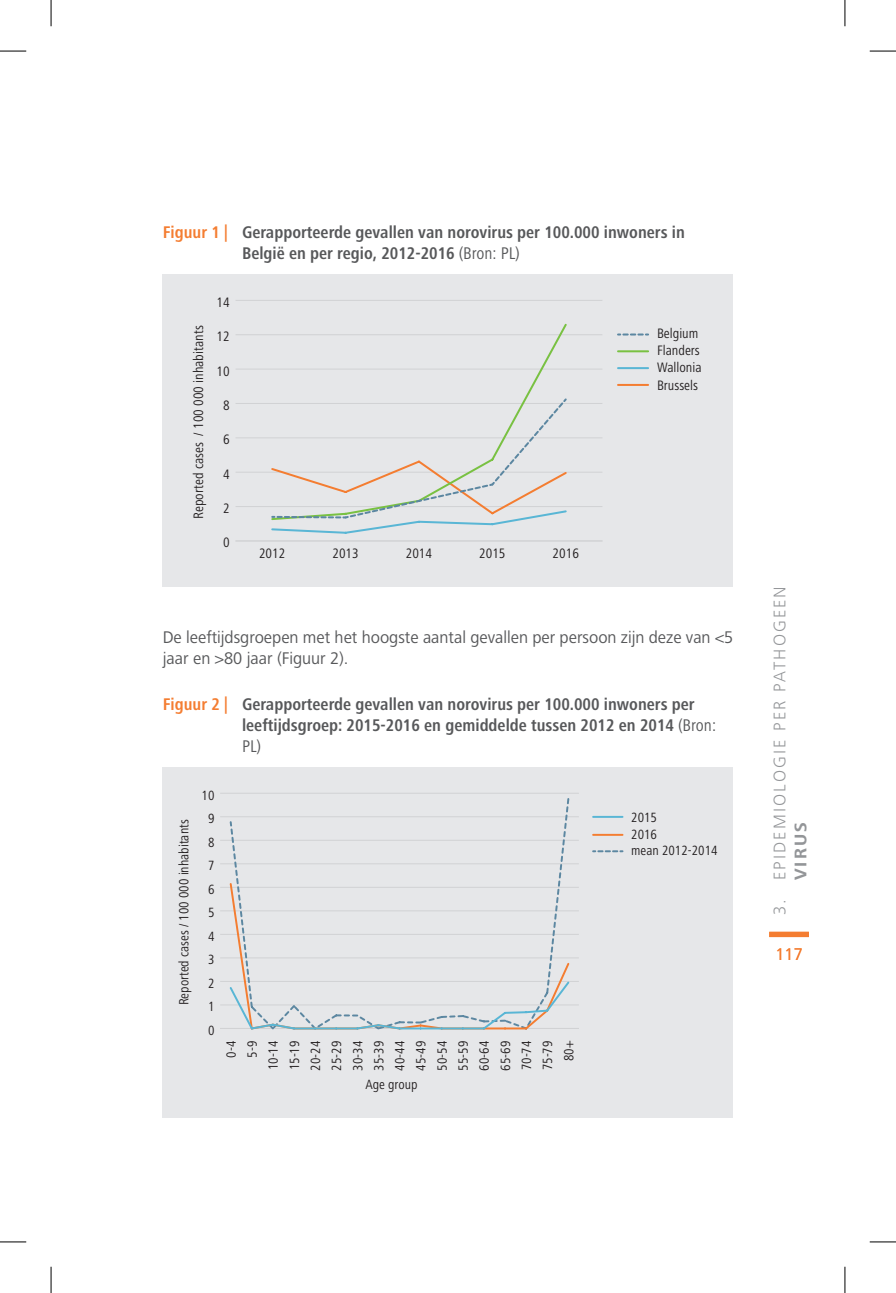
<style>
.page{position:relative;width:896px;height:1293px;background:#fff}
.page>*{position:absolute;margin:0;border:0;box-sizing:border-box;transform-origin:0 0}
.t1{font:700 condensed 17.5px/21px "Frutiger Next LT";color:#57585a}
.t2{font:17.5px/21px "Frutiger Next LT";color:#57585a;scale:.96 1}
.t3{font:300 17.5px "Frutiger Next LT";letter-spacing:.125em;color:#939598}
.t4{font:700 17.5px "Frutiger Next LT";color:#939598}
.t5{font:17.5px "Frutiger Next LT";color:#f47d31;scale:.96 1}
.t6{font:condensed 14.17px/17.3px "Frutiger Next LT";color:#231f20}
.t7{font:condensed 13.83px/21.2px "Frutiger Next LT";color:#231f20}
.s1{color:#f47d31}
.s2{font-weight:400}
</style>
<div class="page">
<div style="left:769px;top:932px;width:40px;height:5px;background:#f47d31"></div>
<div style="left:163px;top:274px;width:570px;height:313px;background:#e6e7e9"></div>
<hr style="left:235px;top:540px;width:367px;height:1px;background:#d1d2d4">
<hr style="left:235px;top:506px;width:367px;height:1px;background:#d1d2d4">
<hr style="left:235px;top:472px;width:367px;height:1px;background:#d1d2d4">
<hr style="left:235px;top:437px;width:367px;height:1px;background:#d1d2d4">
<hr style="left:235px;top:403px;width:367px;height:1px;background:#d1d2d4">
<hr style="left:235px;top:369px;width:367px;height:1px;background:#d1d2d4">
<hr style="left:235px;top:334px;width:367px;height:1px;background:#d1d2d4">
<hr style="left:235px;top:300px;width:367px;height:1px;background:#d1d2d4">
<svg style="left:526px;top:323px;width:41px;height:73px"></svg>
<svg style="left:271px;top:396px;width:296px;height:138px"></svg>
<svg style="left:618px;top:333px;width:30px;height:2px"></svg>
<hr style="left:618px;top:350px;width:30px;height:2px;background:#79c142">
<hr style="left:618px;top:367px;width:30px;height:2px;background:#59b6d5">
<hr style="left:618px;top:384px;width:30px;height:2px;background:#f47d31">
<div style="left:163px;top:767px;width:570px;height:351px;background:#e6e7e9"></div>
<hr style="left:220px;top:1028px;width:359px;height:1px;background:#d1d2d4">
<hr style="left:220px;top:1004px;width:359px;height:1px;background:#d1d2d4">
<hr style="left:220px;top:981px;width:359px;height:1px;background:#d1d2d4">
<hr style="left:220px;top:957px;width:359px;height:1px;background:#d1d2d4">
<hr style="left:220px;top:934px;width:359px;height:1px;background:#d1d2d4">
<hr style="left:220px;top:910px;width:359px;height:1px;background:#d1d2d4">
<hr style="left:220px;top:887px;width:359px;height:1px;background:#d1d2d4">
<hr style="left:220px;top:863px;width:359px;height:1px;background:#d1d2d4">
<hr style="left:220px;top:840px;width:359px;height:1px;background:#d1d2d4">
<hr style="left:220px;top:816px;width:359px;height:1px;background:#d1d2d4">
<hr style="left:220px;top:793px;width:359px;height:1px;background:#d1d2d4">
<svg style="left:229px;top:815px;width:395px;height:215px"></svg>
<hr style="left:593px;top:834px;width:29px;height:2px;background:#f47d31">
<svg style="left:593px;top:850px;width:29px;height:2px"></svg>
<svg style="left:0;top:51px;width:26px;height:1px"></svg>
<svg style="left:870px;top:51px;width:26px;height:1px"></svg>
<svg style="left:0;top:1241px;width:26px;height:1px"></svg>
<svg style="left:870px;top:1241px;width:26px;height:1px"></svg>
<svg style="left:51px;top:0;width:1px;height:26px"></svg>
<svg style="left:51px;top:1266px;width:1px;height:27px"></svg>
<svg style="left:844px;top:0;width:1px;height:26px"></svg>
<svg style="left:844px;top:1266px;width:1px;height:27px"></svg>
<p class="t1" style="left:242px;top:222px;width:444px;text-indent:-79px"><span class="s1">Figuur 1 |</span> Gerapporteerde gevallen van norovirus per 100.000 inwoners in<br>België en per regio, 2012-2016 <span class="s2">(Bron: PL)</span></p>
<p class="t6" style="left:190px;top:519px;width:195px;rotate:-90deg">Reported cases / 100 000 inhabitants</p>
<p class="t6" style="left:217px;top:293px;width:15px">14</p>
<p class="t6" style="left:217px;top:328px;width:15px">12</p>
<p class="t6" style="left:217px;top:362px;width:15px">10</p>
<p class="t6" style="left:223px;top:397px;width:8px">8</p>
<p class="t6" style="left:223px;top:431px;width:8px">6</p>
<p class="t6" style="left:223px;top:465px;width:8px">4</p>
<p class="t6" style="left:223px;top:500px;width:8px">2</p>
<p class="t6" style="left:223px;top:534px;width:8px">0</p>
<p class="t6" style="left:259px;top:544px;width:28px">2012</p>
<p class="t6" style="left:332px;top:544px;width:28px">2013</p>
<p class="t6" style="left:406px;top:544px;width:28px">2014</p>
<p class="t6" style="left:479px;top:544px;width:28px">2015</p>
<p class="t6" style="left:552px;top:544px;width:28px">2016</p>
<p class="t6" style="left:657px;top:324px;width:46px">Belgium<br>Flanders<br>Wallonia<br>Brussels</p>
<p class="t2" style="left:163px;top:626px;width:596px">De leeftijdsgroepen met het hoogste aantal gevallen per persoon zijn deze van &lt;5 jaar en &gt;80 jaar (Figuur 2).</p>
<p class="t1" style="left:242px;top:694px;width:475px;text-indent:-79px"><span class="s1">Figuur 2 |</span> Gerapporteerde gevallen van norovirus per 100.000 inwoners per leeftijdsgroep: 2015-2016 en gemiddelde tussen 2012 en 2014 <span class="s2">(Bron:<br>PL)</span></p>
<p class="t7" style="left:173px;top:1005px;width:187px;rotate:-90deg">Reported cases / 100 000 inhabitants</p>
<p class="t7" style="left:202px;top:784px;width:14px">10</p>
<p class="t7" style="left:208px;top:808px;width:8px">9</p>
<p class="t7" style="left:208px;top:831px;width:8px">8</p>
<p class="t7" style="left:208px;top:855px;width:8px">7</p>
<p class="t7" style="left:208px;top:878px;width:8px">6</p>
<p class="t7" style="left:208px;top:902px;width:8px">5</p>
<p class="t7" style="left:208px;top:925px;width:8px">4</p>
<p class="t7" style="left:208px;top:949px;width:8px">3</p>
<p class="t7" style="left:208px;top:972px;width:8px">2</p>
<p class="t7" style="left:208px;top:996px;width:8px">1</p>
<p class="t7" style="left:208px;top:1019px;width:8px">0</p>
<p class="t7" style="left:221px;top:1070px;width:31px;text-align:right;rotate:-90deg">0-4<br>5-9<br>10-14<br>15-19<br>20-24<br>25-29<br>30-34<br>35-39<br>40-44<br>45-49<br>50-54<br>55-59<br>60-64<br>65-69<br>70-74<br>75-79<br>80+</p>
<p class="t7" style="left:365px;top:1074px;width:54px">Age group</p>
<p class="t7" style="left:631px;top:808px;width:88px;line-height:17px">2015<br>2016<br>mean 2012-2014</p>
<p class="t3" style="left:770px;top:915px;width:330px;rotate:-90deg">3. Epidemiologie per pathogeen</p>
<p class="t4" style="left:791px;top:880px;width:58px;rotate:-90deg">VIRUS</p>
<p class="t5" style="left:775px;top:944px;width:30px">117</p>
</div>
